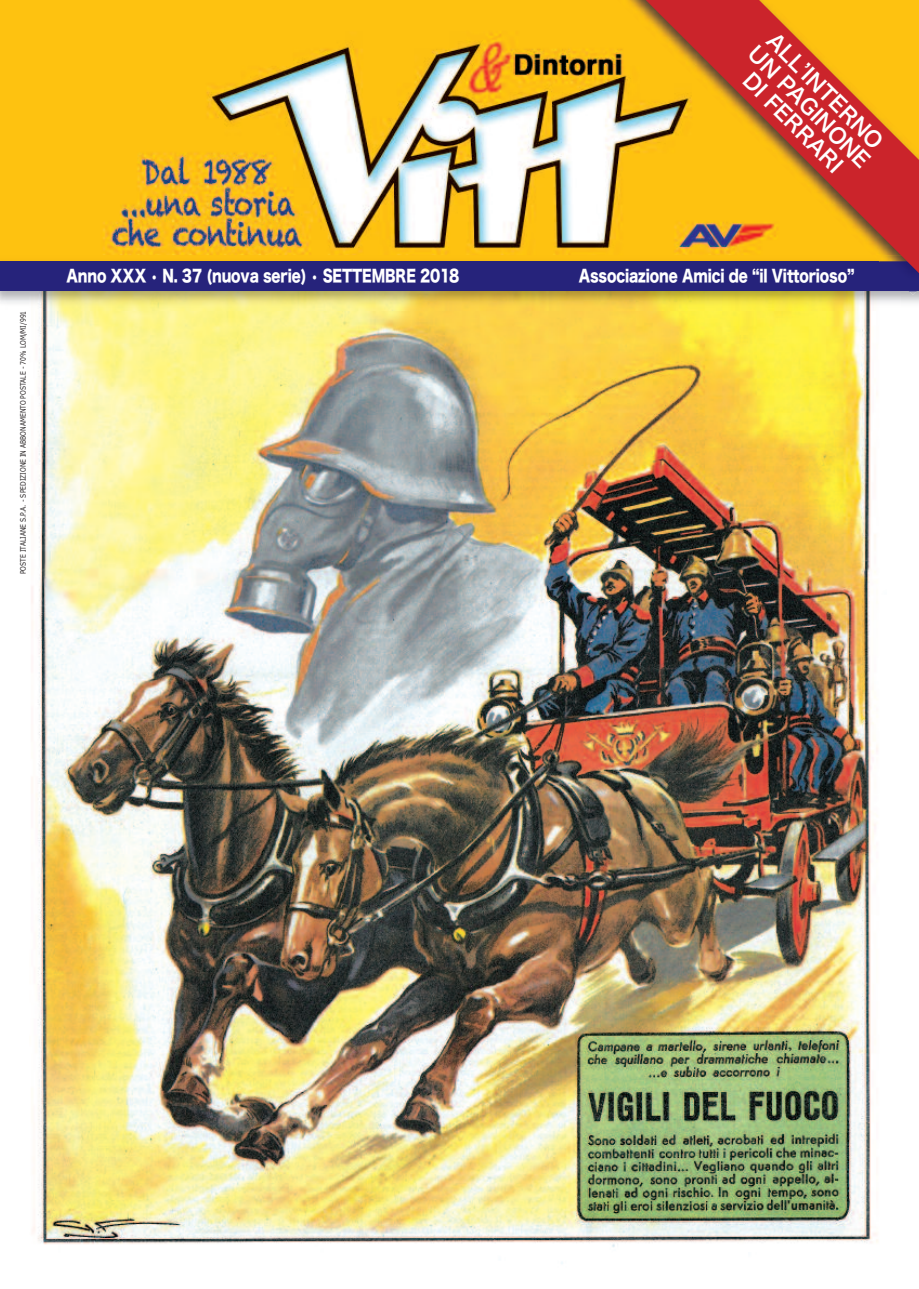
<style>
.page{position:relative;width:919px;height:1289px;background:#fff}
.page>*{position:absolute;margin:0;border:0;box-sizing:border-box;transform-origin:0 0}
.t1{font:21px/22.5px "Hira Kaku Pro W6";color:#fff;text-align:center}
.t2{font:16.5px "Hira Kaku Std W8";letter-spacing:-.01em;color:#fff;scale:.8 1}
.t3{font:7.5px "Verdana";color:#231f20;scale:.8 1}
</style>
<div class="page">
<img style="left:31px;top:310px;width:847px;height:954px">
<img style="left:0;top:0;width:918px;height:310px">
<div style="left:0;top:255px;width:639px;height:6px;background:#fcbf10"></div>
<div style="left:0;top:261px;width:918px;height:30px;background:#26237b"></div>
<img style="left:617px;top:0;width:22px;height:255px">
<svg style="left:909px;top:291px;width:7px;height:4px"></svg>
<svg style="left:639px;top:0;width:279px;height:272px;background:#db8222"></svg>
<p class="t3" style="left:18px;top:574px;width:331px;rotate:-90deg">Poste ItalIane s.P.a. - sPedIzIone In abbonamento Postale - 70% lom/mI/991</p>
<p class="t1" style="left:776px;top:25px;width:163px;rotate:45deg">ALL’INTERNO<br>UN PAGINONE<br>DI FERRARI</p>
<p class="t2" style="left:67px;top:267px;width:492px">Anno XXX • N. 37 (nuova serie) • SETTEMBRE 2018</p>
<p class="t2" style="left:578px;top:267px;width:346px">Associazione Amici de “il Vittorioso”</p>
</div>
